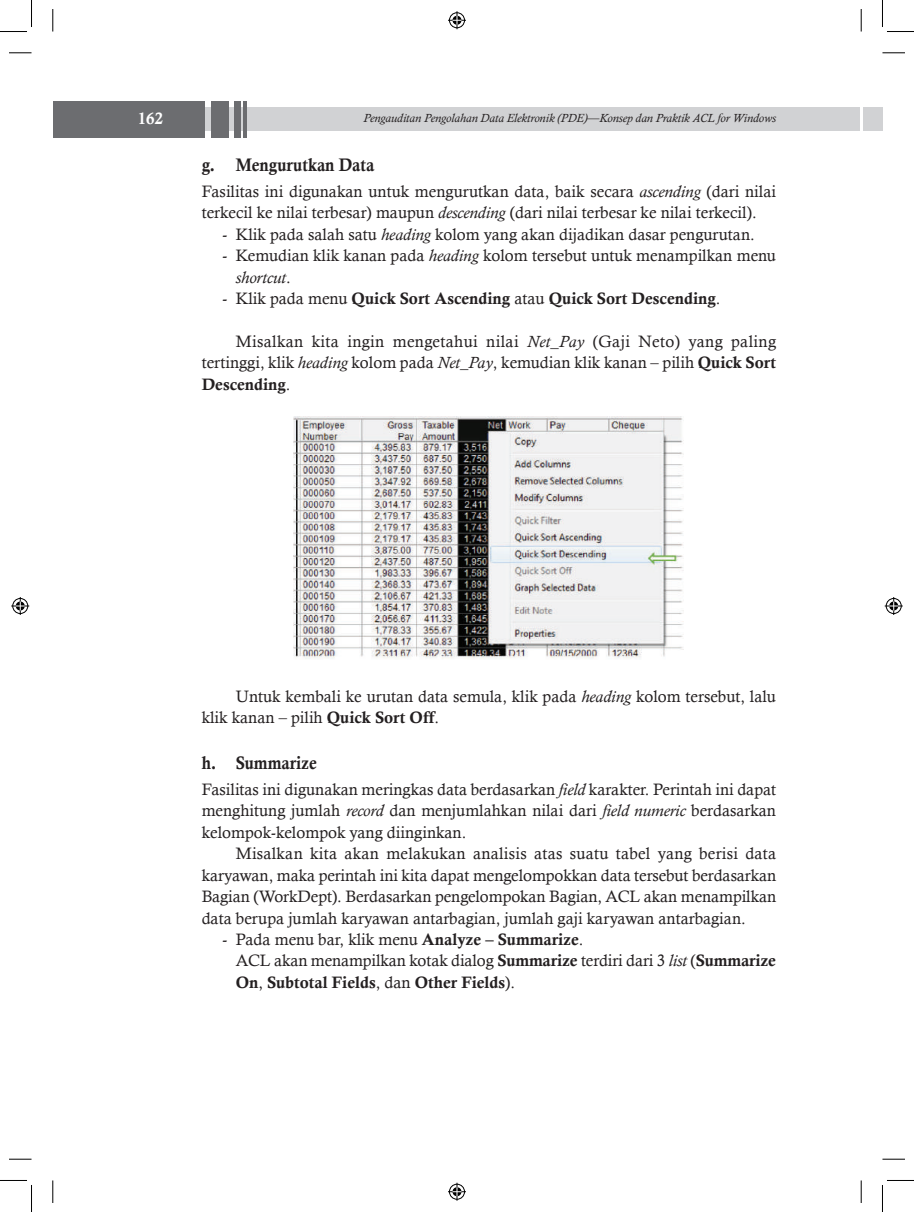
<style>
.page{position:relative;width:914px;height:1212px;background:#fff}
.page>*{position:absolute;margin:0;border:0;box-sizing:border-box;transform-origin:0 0}
.t1{font:18.15px "Calis MT Bol";color:#231f20;scale:.91 1}
.t2{font:16.5px/21.5px "Calisto";color:#231f20}
.t3{font:16.5px/21.5px "Calisto";letter-spacing:.02em;color:#231f20;text-align:right}
.t4{font:16.5px "Calis MT Bol";color:#231f20}
.t5{font:16.5px "Calis MT Bol";color:#fff}
.t6{font:italic 12px "Calisto";color:#231f20}
.s1{font-style:normal}
.s2{font-style:italic}
.s3{font-family:"Calisto"}
.s4{font-family:"Calis MT Bol"}
</style>
<div class="page">
<div style="left:862px;top:107px;width:20px;height:23px;background:#d1d2d4"></div>
<div style="left:53px;top:107px;width:806px;height:23px;background:#d1d2d4"></div>
<div style="left:53px;top:101px;width:151px;height:36px;background:#6c6d70"></div>
<div style="left:212px;top:101px;width:17px;height:36px;background:#6c6d70"></div>
<div style="left:233px;top:101px;width:7px;height:36px;background:#6c6d70"></div>
<hr style="left:244px;top:101px;width:3px;height:36px;background:#6c6d70">
<img style="left:294px;top:417px;width:389px;height:242px">
<svg style="left:9px;top:53px;width:23px;height:1px"></svg>
<svg style="left:882px;top:53px;width:22px;height:1px"></svg>
<svg style="left:9px;top:1158px;width:23px;height:1px"></svg>
<svg style="left:882px;top:1158px;width:22px;height:1px"></svg>
<svg style="left:53px;top:9px;width:1px;height:22px"></svg>
<svg style="left:53px;top:1180px;width:1px;height:22px"></svg>
<svg style="left:860px;top:9px;width:1px;height:22px"></svg>
<svg style="left:860px;top:1180px;width:1px;height:22px"></svg>
<svg style="left:0;top:0;width:32px;height:32px"></svg>
<svg style="left:0;top:1180px;width:32px;height:31px"></svg>
<svg style="left:882px;top:0;width:31px;height:32px"></svg>
<svg style="left:882px;top:1180px;width:31px;height:31px"></svg>
<svg style="left:448px;top:11px;width:18px;height:18px"></svg>
<svg style="left:448px;top:1182px;width:18px;height:18px"></svg>
<svg style="left:11px;top:597px;width:18px;height:18px"></svg>
<svg style="left:884px;top:597px;width:18px;height:18px"></svg>
<p class="t5" style="left:138px;top:109px;width:27px">162</p>
<p class="t6" style="left:363px;top:111px;width:414px">Pengauditan Pengolahan Data Elektronik (PDE)<span class="s1">—</span>Konsep dan Praktik ACL for Windows</p>
<p class="t1" style="left:202px;top:154px;width:191px">g. Mengurutkan Data</p>
<p class="t2" style="left:202px;top:180px;width:576px">Fasilitas ini digunakan untuk mengurutkan data, baik secara <span class="s2">ascending</span> (dari nilai terkecil ke nilai terbesar) maupun <span class="s2">descending</span> (dari nilai terbesar ke nilai terkecil).</p>
<p class="t2" style="left:222px;top:223px;width:534px">- Klik pada salah satu <span class="s2">heading</span> kolom yang akan dijadikan dasar pengurutan.</p>
<p class="t2" style="left:236px;top:244px;width:542px;text-indent:-13px">- Kemudian klik kanan pada <span class="s2">heading</span> kolom tersebut untuk menampilkan menu <span class="s2">shortcut</span>.</p>
<p class="t4" style="left:222px;top:289px;width:499px"><span class="s3">- Klik pada menu</span> Quick Sort Ascending <span class="s3">atau</span> Quick Sort Descending<span class="s3">.</span></p>
<p class="t3" style="left:202px;top:330px;width:576px">Misalkan kita ingin mengetahui nilai <span class="s2">Net_Pay</span> (Gaji Neto) yang paling tertinggi, klik <span class="s2">heading</span> kolom pada <span class="s2">Net_Pay</span>, kemudian klik kanan – pilih <span class="s4">Quick Sort</span></p>
<p class="t4" style="left:202px;top:375px;width:90px">Descending<span class="s3">.</span></p>
<p class="t2" style="left:202px;top:685px;width:576px;text-indent:34px">Untuk kembali ke urutan data semula, klik pada <span class="s2">heading</span> kolom tersebut, lalu klik kanan – pilih <span class="s4">Quick Sort Off</span>.</p>
<p class="t1" style="left:202px;top:752px;width:128px">h. Summarize</p>
<p class="t2" style="left:202px;top:778px;width:576px;text-align:justify">Fasilitas ini digunakan meringkas data berdasarkan <span class="s2">field</span> karakter. Perintah ini dapat menghitung jumlah <span class="s2">record</span> dan menjumlahkan nilai dari <span class="s2">field numeric</span> berdasarkan kelompok-kelompok yang diinginkan.</p>
<p class="t2" style="left:202px;top:842px;width:576px;text-align:justify;text-indent:34px">Misalkan kita akan melakukan analisis atas suatu tabel yang berisi data karyawan, maka perintah ini kita dapat mengelompokkan data tersebut berdasarkan Bagian (WorkDept). Berdasarkan pengelompokan Bagian, ACL akan menampilkan data berupa jumlah karyawan antarbagian, jumlah gaji karyawan antarbagian.</p>
<p class="t2" style="left:236px;top:928px;width:541px;text-indent:-13px">- Pada menu bar, klik menu <span class="s4">Analyze – Summarize</span>.<br>ACL akan menampilkan kotak dialog <span class="s4">Summarize</span> terdiri dari 3 <span class="s2">list</span> (<span class="s4">Summarize</span></p>
<p class="t4" style="left:236px;top:972px;width:281px">On<span class="s3">,</span> Subtotal Fields<span class="s3">, dan</span> Other Fields<span class="s3">).</span></p>
</div>
